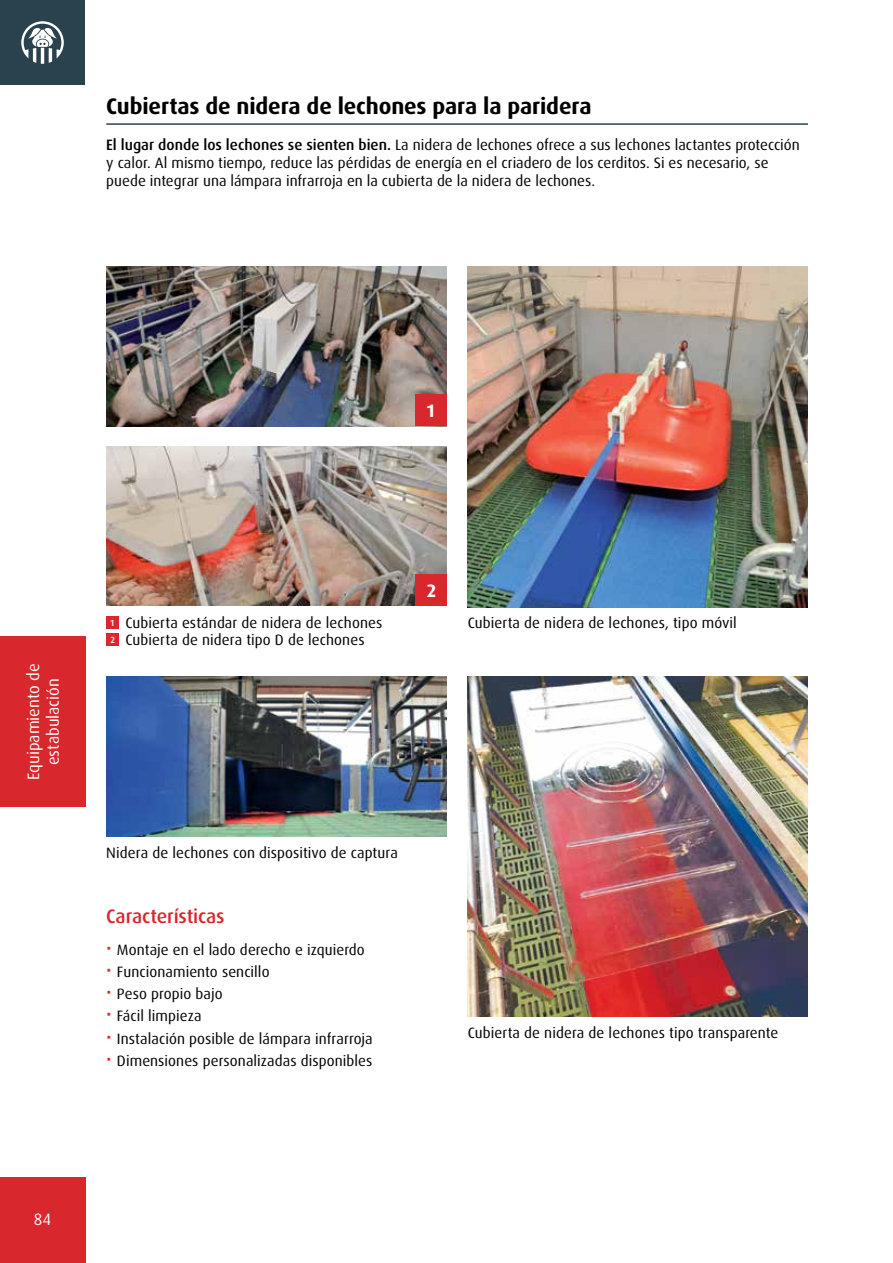
<style>
.page{position:relative;width:893px;height:1263px;background:#fff}
.page>*{position:absolute;margin:0;border:0;box-sizing:border-box;transform-origin:0 0}
.t1{font:700 22.5px "Dax OT";letter-spacing:-.005em;color:#000}
.t2{font:500 19.5px "Dax OT";letter-spacing:-.01em;color:#d9272e}
.t3{font:700 18px "Dax OT";color:#fff}
.t4{font:16.5px/19.8px "Dax OT";color:#fff;text-align:center}
.t5{font:15px/22.2px "Dax OT";letter-spacing:.005em;color:#000}
.s1{font-weight:500}
</style>
<div class="page">
<div style="left:0;top:1178px;width:85px;height:85px;background:#d9272e"></div>
<div style="left:0;top:0;width:85px;height:85px;background:#29424e"></div>
<svg style="left:21px;top:21px;width:43px;height:43px"></svg>
<img style="left:106px;top:267px;width:340px;height:159px">
<div style="left:415px;top:394px;width:32px;height:32px;background:#d9272e"></div>
<img style="left:106px;top:446px;width:340px;height:160px">
<img style="left:468px;top:267px;width:340px;height:340px">
<div style="left:415px;top:574px;width:32px;height:32px;background:#d9272e"></div>
<img style="left:106px;top:677px;width:340px;height:159px">
<img style="left:468px;top:676px;width:340px;height:340px">
<div style="left:0;top:637px;width:85px;height:170px;background:#d9272e"></div>
<div style="left:106px;top:616px;width:13px;height:13px;background:#d9272e"></div>
<div style="left:106px;top:633px;width:13px;height:13px;background:#d9272e"></div>
<hr style="left:106px;top:123px;width:702px;height:2px;background:#29424e">
<h1 class="t1" style="left:106px;top:91px;width:487px">Cubiertas de nidera de lechones para la paridera</h1>
<p class="t5" style="left:106px;top:136px;width:695px;line-height:18px"><span class="s1">El lugar donde los lechones se sienten bien.</span> La nidera de lechones ofrece a sus lechones lactantes protección y calor. Al mismo tiempo, reduce las pérdidas de energía en el criadero de los cerditos. Si es necesario, se puede integrar una lámpara infrarroja en la cubierta de la nidera de lechones.</p>
<p class="t3" style="left:427px;top:399px;width:9px">1</p>
<p class="t4" style="left:24px;top:780px;width:118px;rotate:-90deg">Equipamiento de estabulación</p>
<p class="t3" style="left:427px;top:579px;width:11px">2</p>
<p class="t5" style="left:111px;top:615px;width:273px;line-height:17px"><sup>1</sup> Cubierta estándar de nidera de lechones<br><sup>2</sup> Cubierta de nidera tipo D de lechones</p>
<p class="t5" style="left:468px;top:612px;width:271px">Cubierta de nidera de lechones, tipo móvil</p>
<p class="t5" style="left:106px;top:842px;width:293px">Nidera de lechones con dispositivo de captura</p>
<h2 class="t2" style="left:106px;top:904px;width:120px">Características</h2>
<p class="t5" style="left:117px;top:938px;width:257px">Montaje en el lado derecho e izquierdo<br>Funcionamiento sencillo<br>Peso propio bajo<br>Fácil limpieza<br>Instalación posible de lámpara infrarroja<br>Dimensiones personalizadas disponibles</p>
<p class="t5" style="left:468px;top:1021px;width:312px">Cubierta de nidera de lechones tipo transparente</p>
<p class="t4" style="left:34px;top:1209px;width:19px">84</p>
</div>
